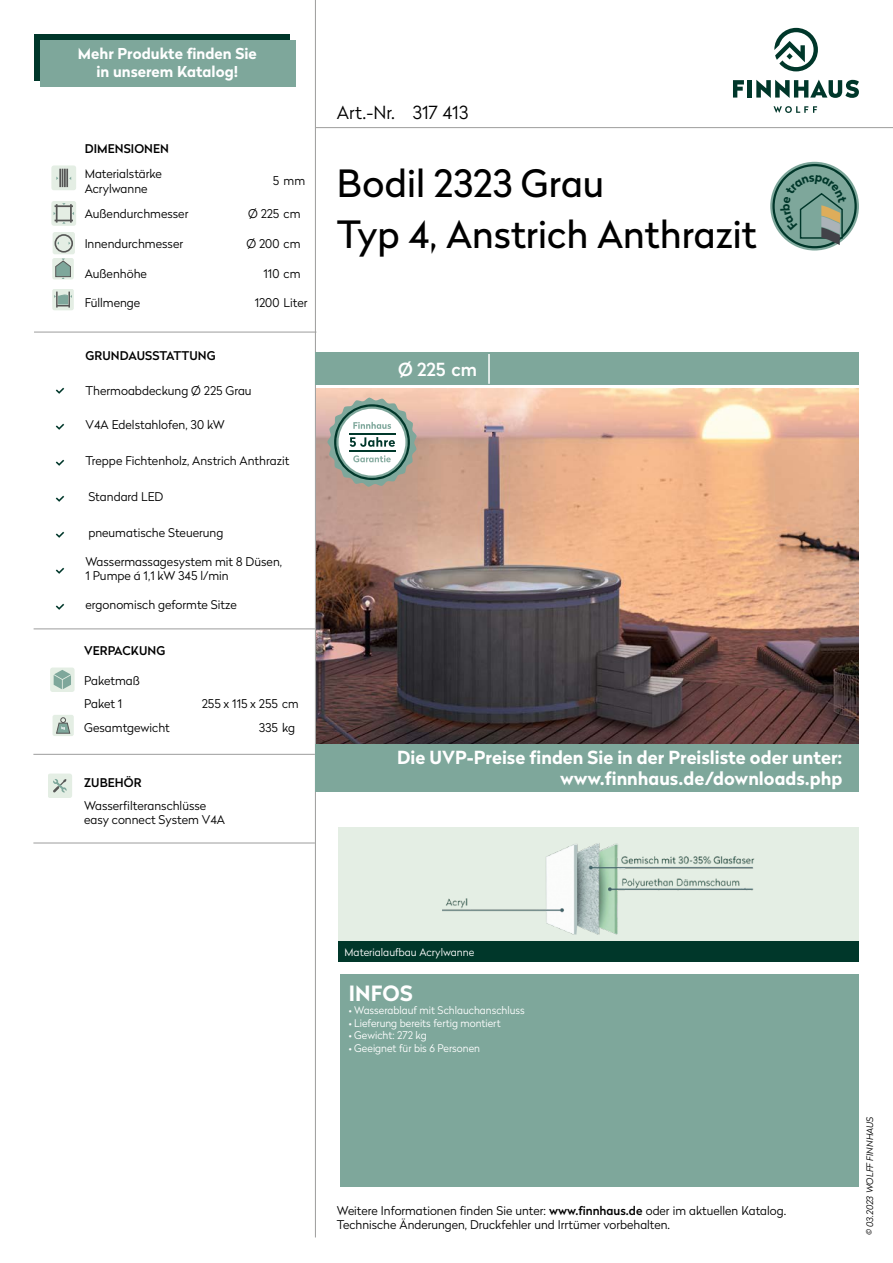
<style>
.page{position:relative;width:893px;height:1263px;background:#fff}
.page>*{position:absolute;margin:0;border:0;box-sizing:border-box;transform-origin:0 0}
.t1{font:37.5px/51px "Radikal";color:#000}
.t2{font:700 21px "Radikal";letter-spacing:.005em;color:#fff}
.t3{font:700 18px/21.6px "Radikal";color:#fff;text-align:right}
.t4{font:300 18px "Radikal";color:#000}
.t5{font:500 18px "Radikal";color:#fff}
.t6{font:700 15px/18px "Radikal";color:#fff;text-align:center}
.t7{font:300 12px/14.4px "Radikal";color:#000}
.t8{font:500 12px "Radikal";letter-spacing:.005em;color:#000}
.t9{font:300 10.5px "Radikal";color:#fff}
.t10{font:italic 300 9px "Radikal";color:#000}
.s1{font-weight:500}
</style>
<div class="page">
<img style="left:316px;top:388px;width:543px;height:356px">
<hr style="left:316px;top:127px;width:577px;height:1px;background:#9d9d9c">
<hr style="left:315px;top:0;width:1px;height:1237px;background:#9d9d9c">
<div style="left:315px;top:352px;width:544px;height:32px;background:#7ea79b"></div>
<div style="left:51px;top:165px;width:25px;height:25px;background:#e4eee4;border-radius:3px"></div>
<svg style="left:56px;top:169px;width:15px;height:18px"></svg>
<div style="left:51px;top:201px;width:25px;height:25px;background:#e4eee4;border-radius:3px"></div>
<svg style="left:54px;top:203px;width:20px;height:21px"></svg>
<div style="left:53px;top:232px;width:22px;height:22px;background:#e4eee4;border-radius:2px"></div>
<div style="left:55px;top:234px;width:18px;height:19px;border:2px solid #575756;border-radius:50%"></div>
<div style="left:52px;top:258px;width:22px;height:21px;background:#e4eee4;border-radius:2px"></div>
<svg style="left:55px;top:259px;width:16px;height:20px"></svg>
<div style="left:52px;top:289px;width:22px;height:21px;background:#e4eee4;border-radius:2px"></div>
<svg style="left:54px;top:292px;width:18px;height:16px"></svg>
<div style="left:48px;top:773px;width:24px;height:24px;background:#e4eee4;border-radius:3px"></div>
<svg style="left:53px;top:779px;width:14px;height:13px"></svg>
<div style="left:50px;top:667px;width:25px;height:25px;background:#e4eee4;border-radius:3px"></div>
<svg style="left:54px;top:670px;width:17px;height:19px"></svg>
<div style="left:53px;top:715px;width:21px;height:21px;background:#e4eee4;border-radius:2px"></div>
<svg style="left:56px;top:717px;width:15px;height:17px"></svg>
<hr style="left:34px;top:628px;width:282px;height:1px;background:#9d9d9c">
<hr style="left:33px;top:843px;width:282px;height:1px;background:#9d9d9c">
<hr style="left:33px;top:754px;width:282px;height:1px;background:#9d9d9c">
<svg style="left:327px;top:398px;width:90px;height:89px"></svg>
<svg style="left:56px;top:388px;width:8px;height:6px"></svg>
<svg style="left:56px;top:424px;width:8px;height:6px"></svg>
<svg style="left:56px;top:460px;width:8px;height:6px"></svg>
<svg style="left:56px;top:496px;width:8px;height:6px"></svg>
<svg style="left:56px;top:532px;width:8px;height:6px"></svg>
<svg style="left:56px;top:568px;width:8px;height:6px"></svg>
<svg style="left:56px;top:604px;width:8px;height:6px"></svg>
<hr style="left:34px;top:332px;width:282px;height:1px;background:#9d9d9c">
<hr style="left:488px;top:354px;width:2px;height:30px;background:#fff">
<div style="left:339px;top:827px;width:520px;height:119px;background:#e4eee4"></div>
<img style="left:442px;top:843px;width:313px;height:99px">
<div style="left:339px;top:942px;width:520px;height:20px;background:#00372a"></div>
<div style="left:340px;top:974px;width:519px;height:213px;background:#7ea79b"></div>
<div style="left:316px;top:744px;width:543px;height:48px;background:#7ea79b"></div>
<div style="left:34px;top:34px;width:255px;height:46px;background:#00372a"></div>
<div style="left:40px;top:41px;width:255px;height:46px;background:#7ea79b"></div>
<svg style="left:774px;top:28px;width:44px;height:43px"></svg>
<svg style="left:773px;top:106px;width:44px;height:7px"></svg>
<svg style="left:733px;top:80px;width:11px;height:18px"></svg>
<hr style="left:748px;top:80px;width:4px;height:18px;background:#00372a">
<svg style="left:756px;top:80px;width:103px;height:18px"></svg>
<svg style="left:772px;top:164px;width:85px;height:84px;background:#86a69b"></svg>
<p class="t6" style="left:78px;top:44px;width:181px">Mehr Produkte finden Sie in unserem Katalog!</p>
<p class="t8" style="left:85px;top:140px;width:86px">DIMENSIONEN</p>
<p class="t7" style="left:85px;top:166px;width:79px">Materialstärke<br>Acrylwanne</p>
<p class="t7" style="left:273px;top:173px;width:34px">5 mm</p>
<p class="t7" style="left:85px;top:206px;width:105px">Außendurchmesser</p>
<p class="t7" style="left:248px;top:206px;width:54px">Ø 225 cm</p>
<p class="t7" style="left:85px;top:236px;width:100px">Innendurchmesser</p>
<p class="t7" style="left:246px;top:236px;width:55px">Ø 200 cm</p>
<p class="t7" style="left:85px;top:265px;width:64px">Außenhöhe</p>
<p class="t7" style="left:264px;top:265px;width:38px">110 cm</p>
<p class="t7" style="left:85px;top:295px;width:57px">Füllmenge</p>
<p class="t7" style="left:255px;top:295px;width:54px">1200 Liter</p>
<p class="t8" style="left:86px;top:347px;width:132px">GRUNDAUSSTATTUNG</p>
<p class="t7" style="left:86px;top:383px;width:168px">Thermoabdeckung Ø 225 Grau</p>
<p class="t7" style="left:86px;top:417px;width:141px">V4A Edelstahlofen, 30 kW</p>
<p class="t7" style="left:86px;top:453px;width:205px">Treppe Fichtenholz, Anstrich Anthrazit</p>
<p class="t7" style="left:88px;top:489px;width:76px">Standard LED</p>
<p class="t7" style="left:88px;top:525px;width:136px">pneumatische Steuerung</p>
<p class="t7" style="left:86px;top:554px;width:198px">Wassermassagesystem mit 8 Düsen,<br>1 Pumpe á 1,1 kW 345 l/min</p>
<p class="t7" style="left:86px;top:597px;width:153px">ergonomisch geformte Sitze</p>
<p class="t8" style="left:84px;top:642px;width:83px">VERPACKUNG</p>
<p class="t7" style="left:84px;top:668px;width:57px;line-height:23.4px">Paketmaß<br>Paket 1</p>
<p class="t7" style="left:202px;top:696px;width:98px">255 x 115 x 255 cm</p>
<p class="t7" style="left:84px;top:719px;width:87px">Gesamtgewicht</p>
<p class="t7" style="left:259px;top:719px;width:38px">335 kg</p>
<p class="t8" style="left:84px;top:774px;width:59px">ZUBEHÖR</p>
<p class="t7" style="left:84px;top:798px;width:143px">Wasserfilteranschlüsse easy connect System V4A</p>
<h3 class="t4" style="left:337px;top:100px;width:133px">Art.-Nr. 317 413</h3>
<h1 class="t1" style="left:337px;top:156px;width:421px">Bodil 2323 Grau<br>Typ 4, Anstrich Anthrazit</h1>
<h3 class="t5" style="left:398px;top:356px;width:80px">Ø 225 cm</h3>
<h3 class="t3" style="left:397px;top:745px;width:447px">Die UVP-Preise finden Sie in der Preisliste oder unter: www.finnhaus.de/downloads.php</h3>
<p class="t9" style="left:345px;top:945px;width:131px">Materialaufbau Acrylwanne</p>
<h2 class="t2" style="left:349px;top:978px;width:65px">INFOS</h2>
<p class="t9" style="left:349px;top:1003px;width:178px">• Wasserablauf mit Schlauchanschluss</p>
<p class="t9" style="left:349px;top:1015px;width:153px">• Lieferung bereits fertig montiert</p>
<p class="t9" style="left:349px;top:1028px;width:79px">• Gewicht: 272 kg</p>
<p class="t9" style="left:349px;top:1041px;width:133px">• Geeignet für bis 6 Personen</p>
<p class="t7" style="left:337px;top:1202px;width:451px">Weitere Informationen finden Sie unter: <span class="s1">www.finnhaus.de</span> oder im aktuellen Katalog.</p>
<p class="t7" style="left:337px;top:1217px;width:335px">Technische Änderungen, Druckfehler und Irrtümer vorbehalten.</p>
<p class="t10" style="left:864px;top:1235px;width:120px;rotate:-90deg">© 03.2023 WOLFF FINNHAUS</p>
</div>
